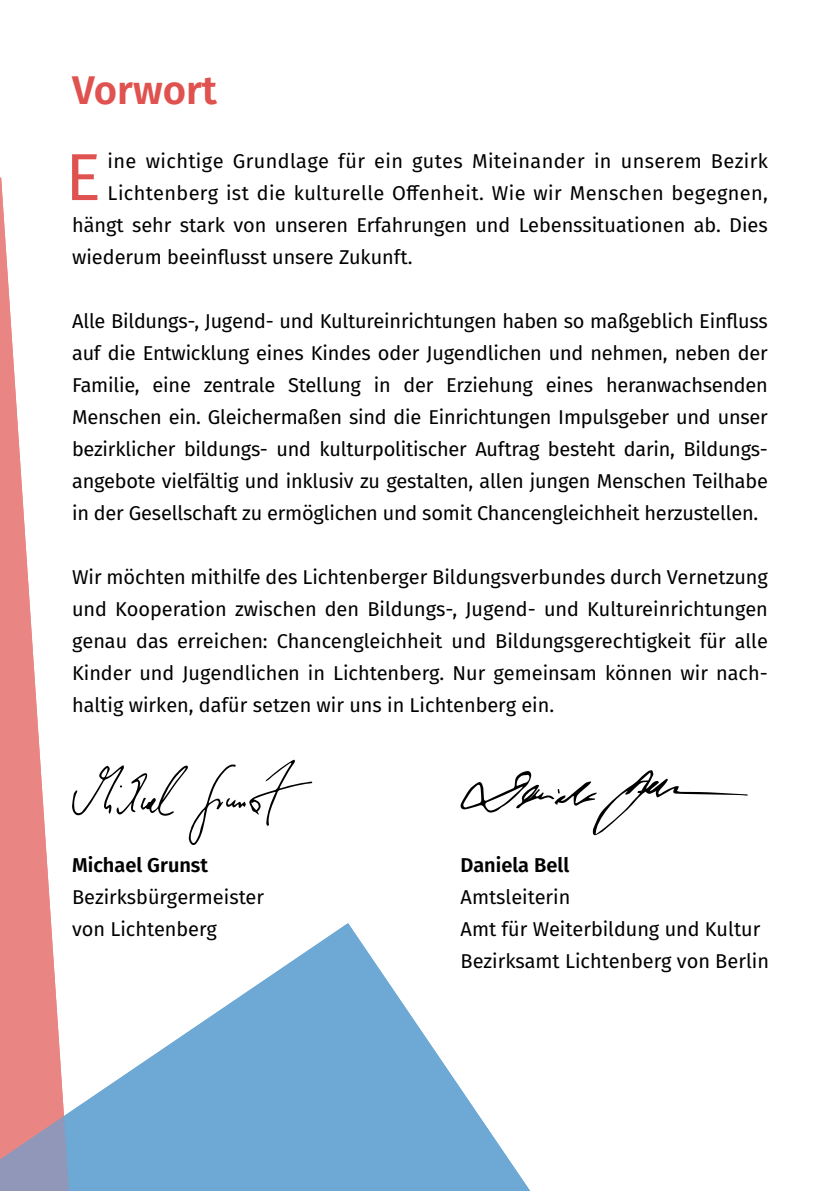
<style>
.page{position:relative;width:840px;height:1191px;background:#fff}
.page>*{position:absolute;margin:0;border:0;box-sizing:border-box;transform-origin:0 0}
.t1{font:66.4px "Fira Sans";color:#e0524f}
.t2{font:600 40px "Fira Sans";color:#e0524f}
.t3{font:20px/32px "Fira Sans";letter-spacing:-.01em;color:#000}
.t4{font:20px "Fira Sans";letter-spacing:.02em;color:#000}
.t5{font:600 20px "Fira Sans";color:#000}
</style>
<div class="page">
<svg style="left:64px;top:923px;width:466px;height:268px;fill:#6da9d4"></svg>
<svg style="left:0;top:177px;width:64px;height:939px;fill:#e98684"></svg>
<svg style="left:0;top:1116px;width:85px;height:75px"></svg>
<svg style="left:460px;top:770px;width:287px;height:66px"></svg>
<svg style="left:72px;top:759px;width:240px;height:86px"></svg>
<h2 class="t2" style="left:72px;top:57px;width:146px">Vorwort</h2>
<h1 class="t1" style="left:65px;top:127px;width:37px">E</h1>
<p class="t4" style="left:108px;top:146px;width:661px">ine wichtige Grundlage für ein gutes Miteinander in unserem Bezirk</p>
<p class="t4" style="left:108px;top:178px;width:661px">Lichtenberg ist die kulturelle Offenheit. Wie wir Menschen begegnen,</p>
<p class="t3" style="left:72px;top:208px;width:696px">hängt sehr stark von unseren Erfahrungen und Lebenssituationen ab. Dies</p>
<p class="t3" style="left:72px;top:240px;width:342px">wiederum beeinflusst unsere Zukunft.</p>
<p class="t3" style="left:72px;top:304px;width:697px">Alle Bildungs-, Jugend- und Kultureinrichtungen haben so maßgeblich Einfluss auf die Entwicklung eines Kindes oder Jugendlichen und nehmen, neben der Familie, eine zentrale Stellung in der Erziehung eines heranwachsenden Menschen ein. Gleichermaßen sind die Einrichtungen Impulsgeber und unser bezirklicher bildungs- und kulturpolitischer Auftrag besteht darin, Bildungs&shy;angebote vielfältig und inklusiv zu gestalten, allen jungen Menschen Teilhabe in der Gesellschaft zu ermöglichen und somit Chancengleichheit herzustellen.</p>
<p class="t3" style="left:72px;top:560px;width:697px;text-align:justify">Wir möchten mithilfe des Lichtenberger Bildungsverbundes durch Vernetzung und Kooperation zwischen den Bildungs-, Jugend- und Kultureinrichtungen genau das erreichen: Chancengleichheit und Bildungsgerechtigkeit für alle Kinder und Jugendlichen in Lichtenberg. Nur gemeinsam können wir nach&shy;haltig wirken, dafür setzen wir uns in Lichtenberg ein.</p>
<p class="t5" style="left:72px;top:849px;width:137px">Michael Grunst</p>
<p class="t3" style="left:72px;top:880px;width:193px">Bezirksbürgermeister von Lichtenberg</p>
<p class="t5" style="left:460px;top:849px;width:110px">Daniela Bell</p>
<p class="t3" style="left:460px;top:880px;width:310px">Amtsleiterin<br>Amt für Weiterbildung und Kultur<br>Bezirksamt Lichtenberg von Berlin</p>
</div>
